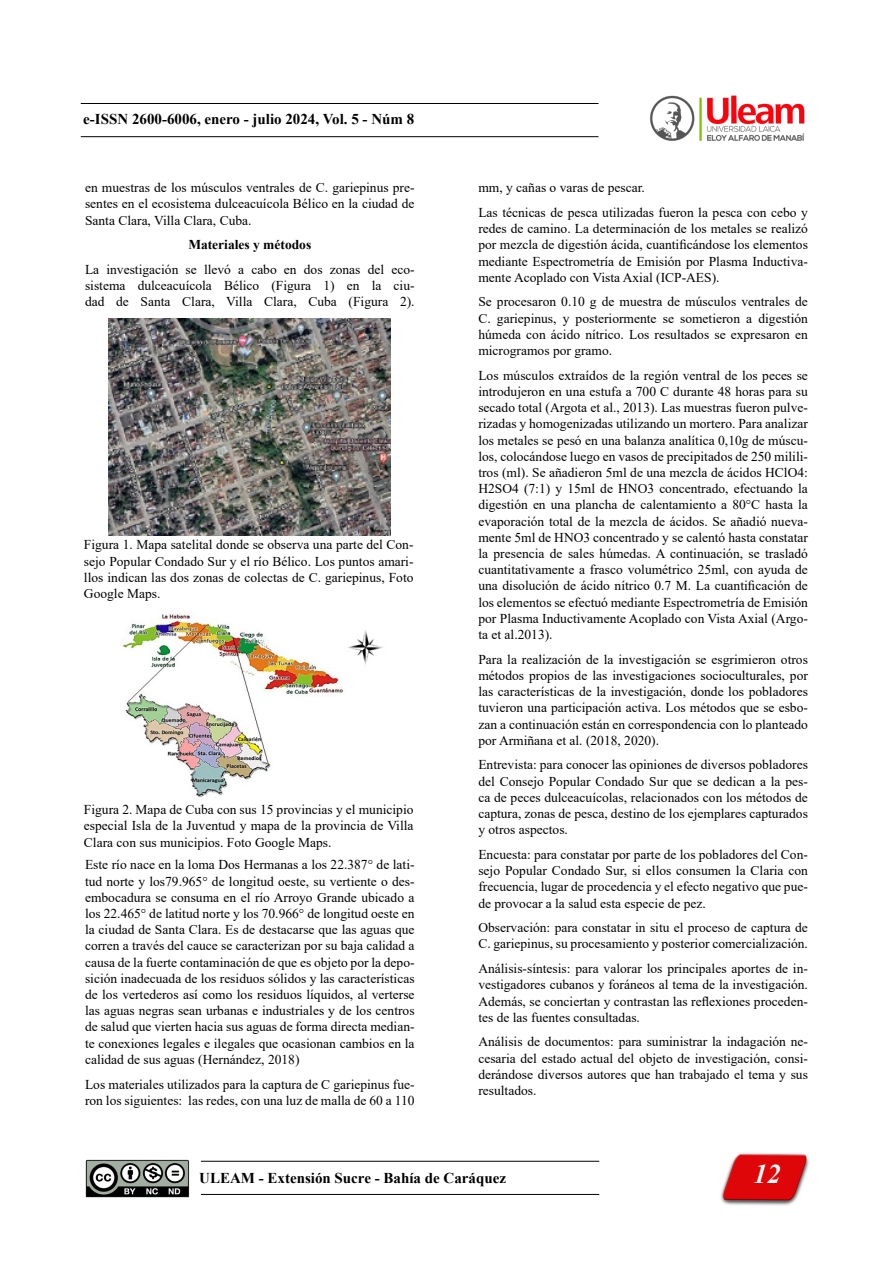
<style>
.page{position:relative;width:893px;height:1263px;background:#fff}
.page>*{position:absolute;margin:0;border:0;box-sizing:border-box;transform-origin:0 0}
.t1{font:italic 700 27px "Times New Roman";color:#fff}
.t2{font:700 15px "Times New Roman";color:#000}
.Párrafo{font:13.5px/16.2px "Times New Roman";color:#000;text-align:justify}
.t3{font:700 13.5px "Times New Roman";color:#000}
</style>
<div class="page">
<img style="left:720px;top:1153px;width:89px;height:52px">
<img style="left:85px;top:1159px;width:104px;height:38px">
<hr style="left:201px;top:1161px;width:398px;height:1px;background:#000">
<hr style="left:201px;top:1194px;width:398px;height:1px;background:#000">
<hr style="left:81px;top:103px;width:517px;height:1px;background:#000">
<hr style="left:81px;top:136px;width:517px;height:1px;background:#000">
<img style="left:650px;top:95px;width:155px;height:46px">
<img style="left:109px;top:319px;width:282px;height:217px">
<img style="left:122px;top:613px;width:261px;height:185px">
<p class="t2" style="left:83px;top:108px;width:332px">e-ISSN 2600-6006, enero - julio 2024, Vol. 5 - Núm 8</p>
<p class="Párrafo" style="left:85px;top:179px;width:331px">en muestras de los músculos ventrales de C. gariepinus pre&shy;sentes en el ecosistema dulceacuícola Bélico en la ciudad de Santa Clara, Villa Clara, Cuba.</p>
<p class="t3" style="left:188px;top:235px;width:124px">Materiales y métodos</p>
<p class="Párrafo" style="left:85px;top:261px;width:331px">La investigación se llevó a cabo en dos zonas del eco&shy;sistema dulceacuícola Bélico (Figura 1) en la ciu&shy;dad de Santa Clara, Villa Clara, Cuba (Figura 2).</p>
<p class="Párrafo" style="left:84px;top:536px;width:331px">Figura 1. Mapa satelital donde se observa una parte del Con&shy;sejo Popular Condado Sur y el río Bélico. Los puntos amari&shy;llos indican las dos zonas de colectas de C. gariepinus, Foto Google Maps.</p>
<p class="Párrafo" style="left:84px;top:801px;width:331px">Figura 2. Mapa de Cuba con sus 15 provincias y el municipio especial Isla de la Juventud y mapa de la provincia de Villa Clara con sus municipios. Foto Google Maps.</p>
<p class="Párrafo" style="left:85px;top:856px;width:331px">Este río nace en la loma Dos Hermanas a los 22.387° de lati&shy;tud norte y los79.965° de longitud oeste, su vertiente o des&shy;embocadura se consuma en el río Arroyo Grande ubicado a los 22.465° de latitud norte y los 70.966° de longitud oeste en la ciudad de Santa Clara. Es de destacarse que las aguas que corren a través del cauce se caracterizan por su baja calidad a causa de la fuerte contaminación de que es objeto por la depo&shy;sición inadecuada de los residuos sólidos y las características de los vertederos así como los residuos líquidos, al verterse las aguas negras sean urbanas e industriales y de los centros de salud que vierten hacia sus aguas de forma directa median&shy;te conexiones legales e ilegales que ocasionan cambios en la calidad de sus aguas (Hernández, 2018)</p>
<p class="Párrafo" style="left:85px;top:1075px;width:331px">Los materiales utilizados para la captura de C gariepinus fue&shy;ron los siguientes: las redes, con una luz de malla de 60 a 110</p>
<p class="Párrafo" style="left:478px;top:179px;width:168px">mm, y cañas o varas de pescar.</p>
<p class="Párrafo" style="left:478px;top:204px;width:331px">Las técnicas de pesca utilizadas fueron la pesca con cebo y redes de camino. La determinación de los metales se realizó por mezcla de digestión ácida, cuantificándose los elementos mediante Espectrometría de Emisión por Plasma Inductiva&shy;mente Acoplado con Vista Axial (ICP-AES).</p>
<p class="Párrafo" style="left:478px;top:293px;width:331px">Se procesaron 0.10 g de muestra de músculos ventrales de C. gariepinus, y posteriormente se sometieron a digestión húmeda con ácido nítrico. Los resultados se expresaron en microgramos por gramo.</p>
<p class="Párrafo" style="left:478px;top:367px;width:331px">Los músculos extraídos de la región ventral de los peces se introdujeron en una estufa a 700 C durante 48 horas para su secado total (Argota et al., 2013). Las muestras fueron pulve&shy;rizadas y homogenizadas utilizando un mortero. Para analizar los metales se pesó en una balanza analítica 0,10g de múscu&shy;los, colocándose luego en vasos de precipitados de 250 milili&shy;tros (ml). Se añadieron 5ml de una mezcla de ácidos HClO4:<br>H2SO4 (7:1) y 15ml de HNO3 concentrado, efectuando la digestión en una plancha de calentamiento a 80°C hasta la evaporación total de la mezcla de ácidos. Se añadió nueva&shy;mente 5ml de HNO3 concentrado y se calentó hasta constatar la presencia de sales húmedas. A continuación, se trasladó cuantitativamente a frasco volumétrico 25ml, con ayuda de una disolución de ácido nítrico 0.7 M. La cuantificación de los elementos se efectuó mediante Espectrometría de Emisión por Plasma Inductivamente Acoplado con Vista Axial (Argo&shy;ta et al.2013).</p>
<p class="Párrafo" style="left:478px;top:651px;width:331px">Para la realización de la investigación se esgrimieron otros métodos propios de las investigaciones socioculturales, por las características de la investigación, donde los pobladores tuvieron una participación activa. Los métodos que se esbo&shy;zan a continuación están en correspondencia con lo planteado por Armiñana et al. (2018, 2020).</p>
<p class="Párrafo" style="left:478px;top:756px;width:331px">Entrevista: para conocer las opiniones de diversos pobladores del Consejo Popular Condado Sur que se dedican a la pes&shy;ca de peces dulceacuícolas, relacionados con los métodos de captura, zonas de pesca, destino de los ejemplares capturados y otros aspectos.</p>
<p class="Párrafo" style="left:478px;top:846px;width:331px">Encuesta: para constatar por parte de los pobladores del Con&shy;sejo Popular Condado Sur, si ellos consumen la Claria con frecuencia, lugar de procedencia y el efecto negativo que pue&shy;de provocar a la salud esta especie de pez.</p>
<p class="Párrafo" style="left:478px;top:919px;width:331px">Observación: para constatar in situ el proceso de captura de<br>C. gariepinus, su procesamiento y posterior comercialización.</p>
<p class="Párrafo" style="left:478px;top:960px;width:331px">Análisis-síntesis: para valorar los principales aportes de in&shy;vestigadores cubanos y foráneos al tema de la investigación.<br>Además, se conciertan y contrastan las reflexiones proceden&shy;tes de las fuentes consultadas.</p>
<p class="Párrafo" style="left:478px;top:1033px;width:331px">Análisis de documentos: para suministrar la indagación ne&shy;cesaria del estado actual del objeto de investigación, consi&shy;derándose diversos autores que han trabajado el tema y sus resultados.</p>
<p class="t2" style="left:199px;top:1167px;width:308px">ULEAM - Extensión Sucre - Bahía de Caráquez</p>
<h1 class="t1" style="left:753px;top:1155px;width:28px">12</h1>
</div>
